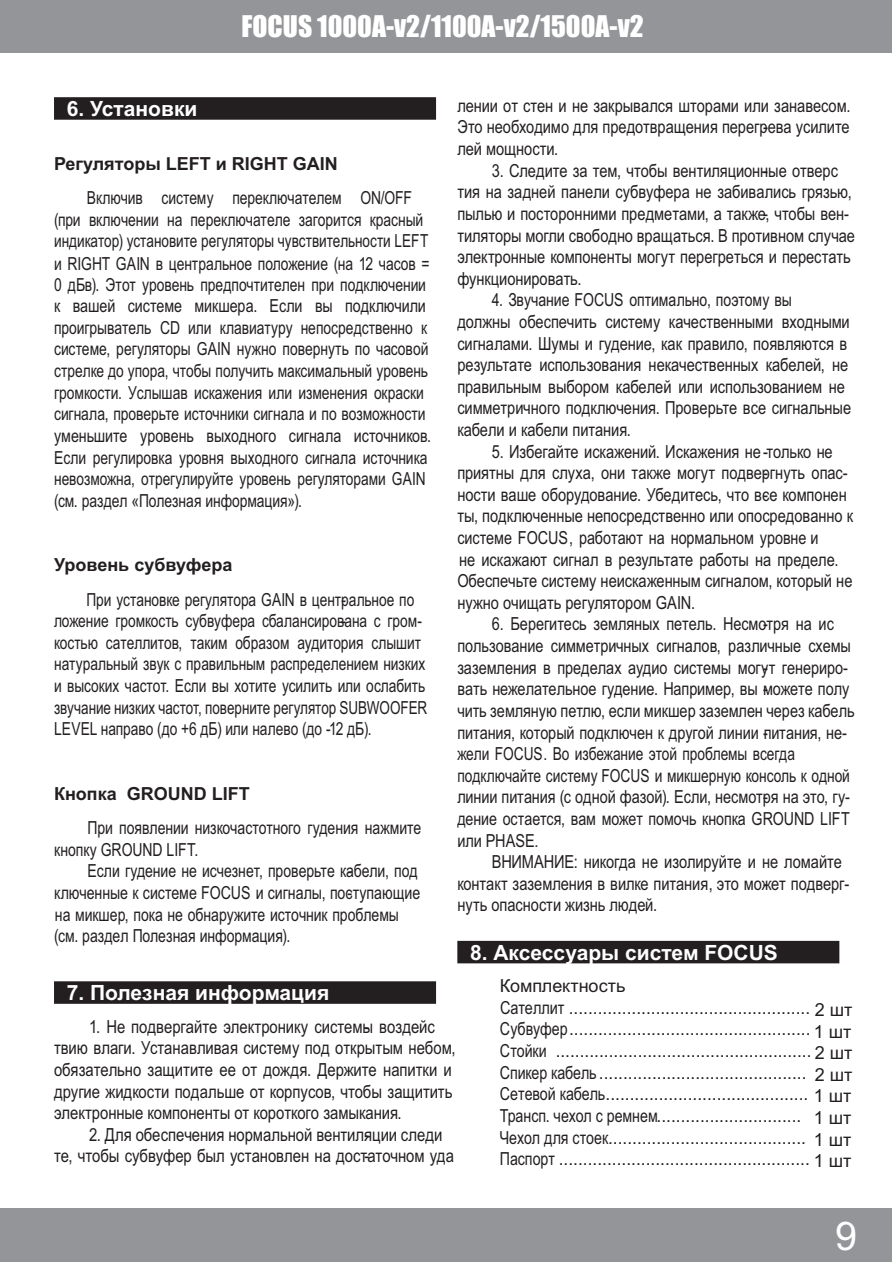
<style>
.page{position:relative;width:893px;height:1262px;background:#fff}
.page>*{position:absolute;margin:0;border:0;box-sizing:border-box;transform-origin:0 0}
.t1{font:39.6px "Arial";color:#fff}
.t2{font:27.6px "Impact";color:#fff}
.t3{font:700 21px "Arial";color:#fff}
.t4{font:18px/21.6px "Arial";color:#231f20;scale:.81 1}
.t5{font:18px/21.6px "Arial";color:#231f20;scale:.77 1}
.t6{font:18px/21.6px "Arial";color:#231f20;scale:.78 1}
.t7{font:18px/21.6px "Arial";color:#231f20}
.t8{font:18px/21.6px "Arial";color:#231f20;scale:.8 1}
.t9{font:18px/21.6px "Arial";color:#231f20;scale:.76 1}
.t10{font:18px/21.6px "Arial";color:#231f20;scale:.83 1}
.t11{font:700 18px "Arial";color:#231f20}
</style>
<div class="page">
<div style="left:0;top:0;width:891px;height:53px;background:#939598"></div>
<div style="left:0;top:1208px;width:891px;height:54px;background:#939598"></div>
<div style="left:54px;top:97px;width:382px;height:23px;background:#231f20"></div>
<div style="left:54px;top:981px;width:382px;height:22px;background:#231f20"></div>
<div style="left:457px;top:940px;width:382px;height:23px;background:#231f20"></div>
<h2 class="t2" style="left:241px;top:15px;width:403px">FOCUS 1000A-v2/1100A-v2/1500A-v2</h2>
<p class="t3" style="left:67px;top:101px;width:132px">6. Установки</p>
<p class="t11" style="left:54px;top:157px;width:285px">Регуляторы LEFT и RIGHT GAIN</p>
<p class="t5" style="left:54px;top:189px;width:489px;text-indent:33px">Включив систему переключателем ON/OFF (при включении на переключателе загорится красный индикатор) установите регуляторы чувствительности LEFT и RIGHT GAIN в центральное положение (на 12 часов =</p>
<p class="t5" style="left:54px;top:275px;width:491px">0 дБв). Этот уровень предпочтителен при подключении к вашей системе микшера. Если вы подключили проигрыватель CD или клавиатуру непосредственно к системе, регуляторы GAIN нужно повернуть по часовой стрелке до упора, чтобы получить максимальный уровень громкости. Услышав искажения или изменения окраски сигнала, проверьте источники сигнала и по возможности уменьшите уровень выходного сигнала источников.<br>Если регулировка уровня выходного сигнала источника невозможна, отрегулируйте уровень регуляторами GAIN (см. раздел «Полезная информация»).</p>
<p class="t4" style="left:457px;top:96px;width:487px">лении от стен и не закрывался шторами или занавесом.<br>Это необходимо для предотвращения перегрева усилите</p>
<p class="t4" style="left:763px;top:118px;width:8px">-</p>
<p class="t4" style="left:457px;top:140px;width:126px">лей мощности.</p>
<p class="t4" style="left:457px;top:161px;width:492px;text-indent:35px">3. Следите за тем, чтобы вентиляционн-ые отверс тия на задней панели субвуфера не забивались грязью, пылью и посторонними предметами, а также-, чтобы вен&shy;тиляторы могли свободно вращаться. В противном случае электронные компоненты могут перегреться и перестать функционировать.</p>
<p class="t6" style="left:457px;top:291px;width:506px;text-indent:35px">4. Звучание FOCUS оптимально, поэтому вы<br>должны обеспечить систему качественными входными сигналами. Шумы и гудение, как правило, появляются в результате использования некачественных кабелей, не правильным выбором кабелей или использованием не симметричного подключения. Проверьте все сигнальные кабели и кабели питания.</p>
<p class="t4" style="left:457px;top:442px;width:483px;text-indent:35px">5. Избегайте искажений. Искажения не -только не приятны для слуха, они также могут подвер-гнуть опас&shy;ности ваше оборудование. Убедитесь, что все</p>
<p class="t4" style="left:457px;top:485px;width:490px;text-indent:306px">- компонен ты, подключенные непосредственно или опосредованно к системе FOCUS , работают на нормальном уровне и<br>не искажают сигнал в результате работы на пределе.<br>Обеспечьте систему неискаженным сигналом, который не нужно очищать регулятором GAIN.</p>
<p class="t8" style="left:457px;top:615px;width:498px;text-indent:35px">6. Берегитесь земляных петель. Несмо-тря на ис пользование симметричных сигналов, различные схемы заземления в пределах аудио системы могу-т генериро&shy;вать нежелательное гудение. Например, вы -можете полу чить земляную петлю, если микшер заземлен через кабель питания, который подключен к другой линии -питания, не&shy;жели FOCUS . Во избежание этой проблемы всегда подключайте систему FOCUS и микшерную консоль к одной линии питания (с одной фазой). Если, несмотря на это, гу-</p>
<p class="t11" style="left:54px;top:558px;width:180px">Уровень субвуфера</p>
<p class="t9" style="left:54px;top:590px;width:475px;text-indent:32px">При установке регулятора GAIN в центра- льное по ложение громкость субвуфера сбалансирована</p>
<p class="t9" style="left:54px;top:611px;width:492px;text-indent:287px">- с гром&shy;костью сателлитов, таким образом аудитория слышит натуральный звук с правильным распределением низких и высоких частот. Если вы хотите усилить или ослабить звучание низких частот, поверните регулятор SUBWOOFER LEVEL направо (до +6 дБ) или налево (до -12 дБ).</p>
<p class="t11" style="left:54px;top:786px;width:197px">Кнопка GROUND LIFT</p>
<p class="t6" style="left:54px;top:818px;width:472px;text-indent:33px">При появлении низкочастотного гудения нажмите кнопку GROUND LIFT.</p>
<p class="t6" style="left:54px;top:862px;width:471px;text-indent:33px">Если гудение не исчезнет, проверьте ка-бели, под ключенные к системе FOCUS и сигналы, пост- упающие на микшер, пока не обнаружите источник проблемы (см. раздел Полезная информация).</p>
<p class="t3" style="left:67px;top:985px;width:264px">7. Полезная информация</p>
<p class="t10" style="left:54px;top:1017px;width:485px;text-indent:35px">1. Не подвергайте электронику системы - воздейс твию влаги. Устанавливая систему под открытым небом, обязательно защитите ее от дождя. Держите напитки и другие жидкости подальше от корпусов, чтобы защитить электронные компоненты от короткого замыкания.</p>
<p class="t10" style="left:89px;top:1125px;width:363px">2. Для обеспечения нормальной вентиляци</p>
<p class="t8" style="left:457px;top:788px;width:492px;text-indent:306px">-<br>дение остается, вам может помочь кнопка GROUND LIFT или PHASE.</p>
<p class="t4" style="left:457px;top:852px;width:485px;text-indent:35px">ВНИМАНИЕ: никогда не изолируйте и не ломайте контакт заземления в вилке питания, это мож- ет подверг&shy;нуть опасности жизнь людей.</p>
<p class="t3" style="left:470px;top:945px;width:309px">8. Аксессуары систем FOCUS</p>
<p class="t7" style="left:500px;top:976px;width:354px">Комплектность<br>Сателлит .................................................. 2 шт Субвуфер .................................................. 1 шт Стойки ..................................................... 2 шт Спикер кабель ........................................... 2 шт Сетевой кабель.......................................... 1 шт Трансп. чехол с ремнем.............................. 1 шт Чехол для стоек......................................... 1 шт Паспорт .................................................... 1 шт</p>
<p class="t10" style="left:54px;top:1125px;width:483px;text-indent:310px">- и следи те, чтобы субвуфер был установлен на доста- точном уда</p>
<h1 class="t1" style="left:835px;top:1220px;width:23px">9</h1>
</div>
